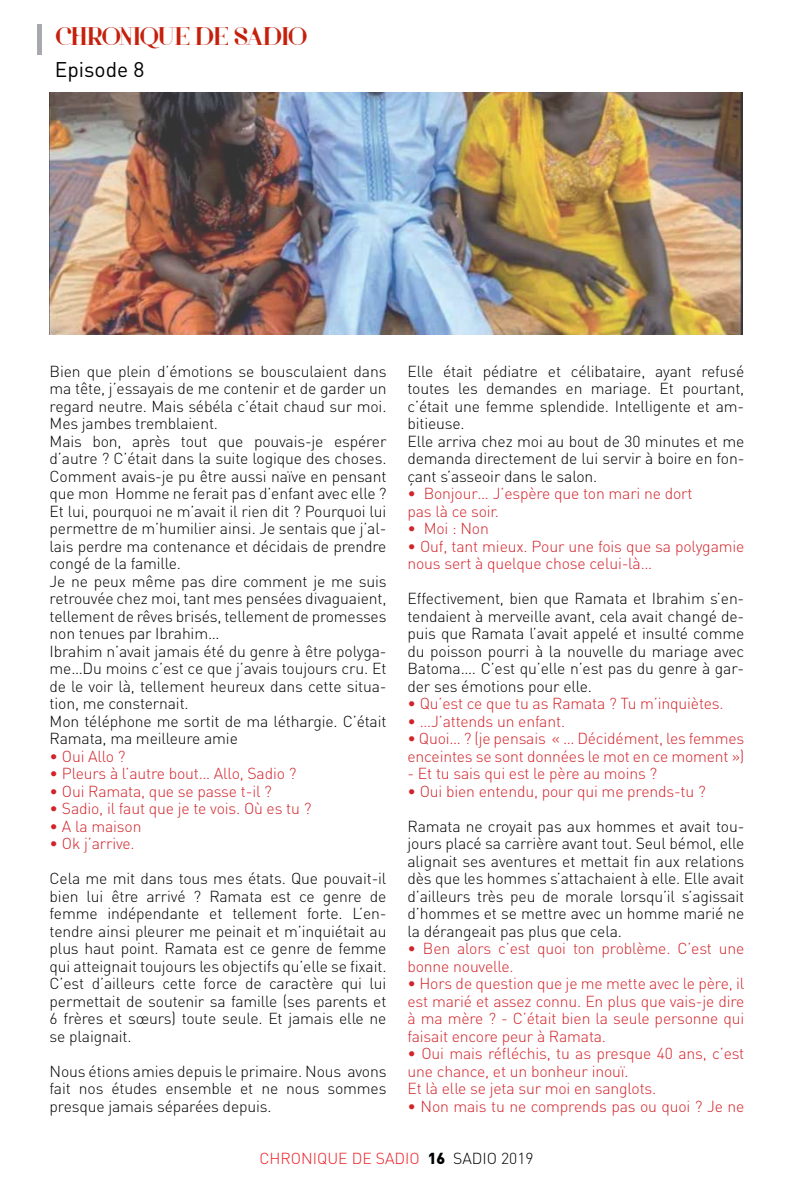
<style>
.page{position:relative;width:794px;height:1191px;background:#fff}
.page>*{position:absolute;margin:0;border:0;box-sizing:border-box;transform-origin:0 0}
.t1{font:26.25px "Voor";letter-spacing:-.03em;color:#c5200b}
.t2{font:21px "DIN";color:#000}
.t3{font:300 15.75px/17.5px "DIN";letter-spacing:-.01em;color:#000;text-align:justify}
.t4{font:300 15.75px/17.5px "DIN";letter-spacing:-.01em;color:#d2232a}
.t5{font:300 15.75px "DIN";color:#ed1d24}
.s1{font-weight:900;color:#000}
.s2{color:#000}
</style>
<div class="page">
<div style="left:37px;top:25px;width:5px;height:30px;background:#a7a9ac"></div>
<img style="left:50px;top:93px;width:692px;height:241px">
<h1 class="t1" style="left:55px;top:20px;width:253px">CHRONIQUE DE SADIO</h1>
<h2 class="t2" style="left:55px;top:56px;width:91px">Episode 8</h2>
<p class="t3" style="left:50px;top:362px;width:338px;text-align:left">Bien que plein d’émotions se bousculaient dans ma tête, j’essayais de me contenir et de garder un regard neutre. Mais sébéla c’était chaud sur moi.<br>Mes jambes tremblaient.<br>Mais bon, après tout que pouvais-je espérer d’autre ? C’était dans la suite logique des choses.<br>Comment avais-je pu être aussi naïve en pensant que mon Homme ne ferait pas d’enfant avec elle ?<br>Et lui, pourquoi ne m’avait il rien dit ? Pourquoi lui permettre de m’humilier ainsi. Je sentais que j’al&shy;lais perdre ma contenance et décidais de prendre congé de la famille.<br>Je ne peux même pas dire comment je me suis retrouvée chez moi, tant mes pensées divaguaient, tellement de rêves brisés, tellement de promesses non tenues par I brahim…<br>I brahim n’avait jamais été du genre à être polyga&shy;me…Du moins c’est ce que j’avais toujours cru. Et de le voir là, tellement heureux dans cette situa&shy;tion, me consternait.<br>Mon téléphone me sortit de ma léthargie. C’était Ramata, ma meilleure amie</p>
<p class="t4" style="left:50px;top:747px;width:78px">• Oui Allo ?</p>
<p class="t4" style="left:50px;top:764px;width:248px">• Pleurs à l’autre bout… Allo, Sadio ?</p>
<p class="t4" style="left:50px;top:782px;width:224px">• Oui Ramata, que se passe t-il ?</p>
<p class="t4" style="left:50px;top:799px;width:263px">• Sadio, il faut que je te vois. Où es tu ?</p>
<p class="t4" style="left:50px;top:817px;width:93px">• A la maison</p>
<p class="t4" style="left:50px;top:834px;width:87px">• Ok j’arrive.</p>
<p class="t3" style="left:50px;top:869px;width:338px">Cela me mit dans tous mes états. Que pouvait-il bien lui être arrivé ? Ramata est ce genre de femme indépendante et tellement forte. L’en&shy;tendre ainsi pleurer me peinait et m’inquiétait au plus haut point. Ramata est ce genre de femme qui atteignait toujours les objectifs qu’elle se fixait.<br>C’est d’ailleurs cette force de caractère qui lui permettait de soutenir sa famille (ses parents et 6 frères et sœurs) toute seule. Et jamais elle ne se plaignait.</p>
<p class="t3" style="left:50px;top:1062px;width:338px">Nous étions amies depuis le primaire. Nous avons fait nos études ensemble et ne nous sommes presque jamais séparées depuis.</p>
<p class="t3" style="left:407px;top:362px;width:338px;text-align:left">Elle était pédiatre et célibataire, ayant refusé toutes les demandes en mariage. Et pourtant, c’était une femme splendide. I ntelligente et am&shy;bitieuse.<br>Elle arriva chez moi au bout de 30 minutes et me demanda directement de lui servir à boire en fon&shy;çant s’asseoir dans le salon.</p>
<p class="t4" style="left:407px;top:484px;width:287px">• Bonjour… J’espère que ton mari ne dort pas là ce soir.</p>
<p class="t4" style="left:407px;top:519px;width:83px">• Moi : Non</p>
<p class="t4" style="left:407px;top:537px;width:338px">• Ouf, tant mieux. Pour une fois que sa polygamie nous sert à quelque chose celui-là…</p>
<p class="t3" style="left:407px;top:589px;width:338px">Effectivement, bien que Ramata et I brahim s’en&shy;tendaient à merveille avant, cela avait changé de&shy;puis que Ramata l’avait appelé et insulté comme du poisson pourri à la nouvelle du mariage avec Batoma…. C’est qu’elle n’est pas du genre à gar&shy;der ses émotions pour elle.</p>
<p class="t4" style="left:407px;top:694px;width:318px">• Qu’est ce que tu as Ramata ? Tu m’inquiètes.</p>
<p class="t4" style="left:407px;top:712px;width:159px">• …J’attends un enfant.</p>
<p class="t4" style="left:407px;top:729px;width:338px">• Quoi… ? (je pensais « … Décidément, les femmes enceintes se sont données le mot en ce moment »)</p>
<p class="t4" style="left:407px;top:764px;width:251px">- Et tu sais qui est le père au moins ?</p>
<p class="t4" style="left:407px;top:782px;width:300px">• Oui bien entendu, pour qui me prends-tu ?</p>
<p class="t3" style="left:407px;top:817px;width:338px">Ramata ne croyait pas aux hommes et avait tou&shy;jours placé sa carrière avant tout. Seul bémol, elle alignait ses aventures et mettait fin aux relations dès que les hommes s’attachaient à elle. Elle avait d’ailleurs très peu de morale lorsqu’il s’agissait d’hommes et se mettre avec un homme marié ne la dérangeait pas plus que cela.</p>
<p class="t4" style="left:407px;top:939px;width:338px">• Ben alors c’est quoi ton problème. C’est une bonne nouvelle.</p>
<p class="t4" style="left:407px;top:974px;width:338px;text-align:justify">• Hors de question que je me mette avec le père, il est marié et assez connu. En plus que vais-je dire à ma mère ? - C’était bien la seule personne qui faisait encore peur à Ramata.</p>
<p class="t4" style="left:407px;top:1044px;width:338px">• Oui mais réfléchis, tu as presque 40 ans, c’est une chance, et un bonheur inouï.<br>Et là elle se jeta sur moi en sanglots.</p>
<p class="t4" style="left:407px;top:1097px;width:338px">• Non mais tu ne comprends pas ou quoi ? Je ne</p>
<p class="t5" style="left:259px;top:1149px;width:276px">ch ron ique de sadio <span class="s1">16</span> <span class="s2">sadio 2019</span></p>
</div>
